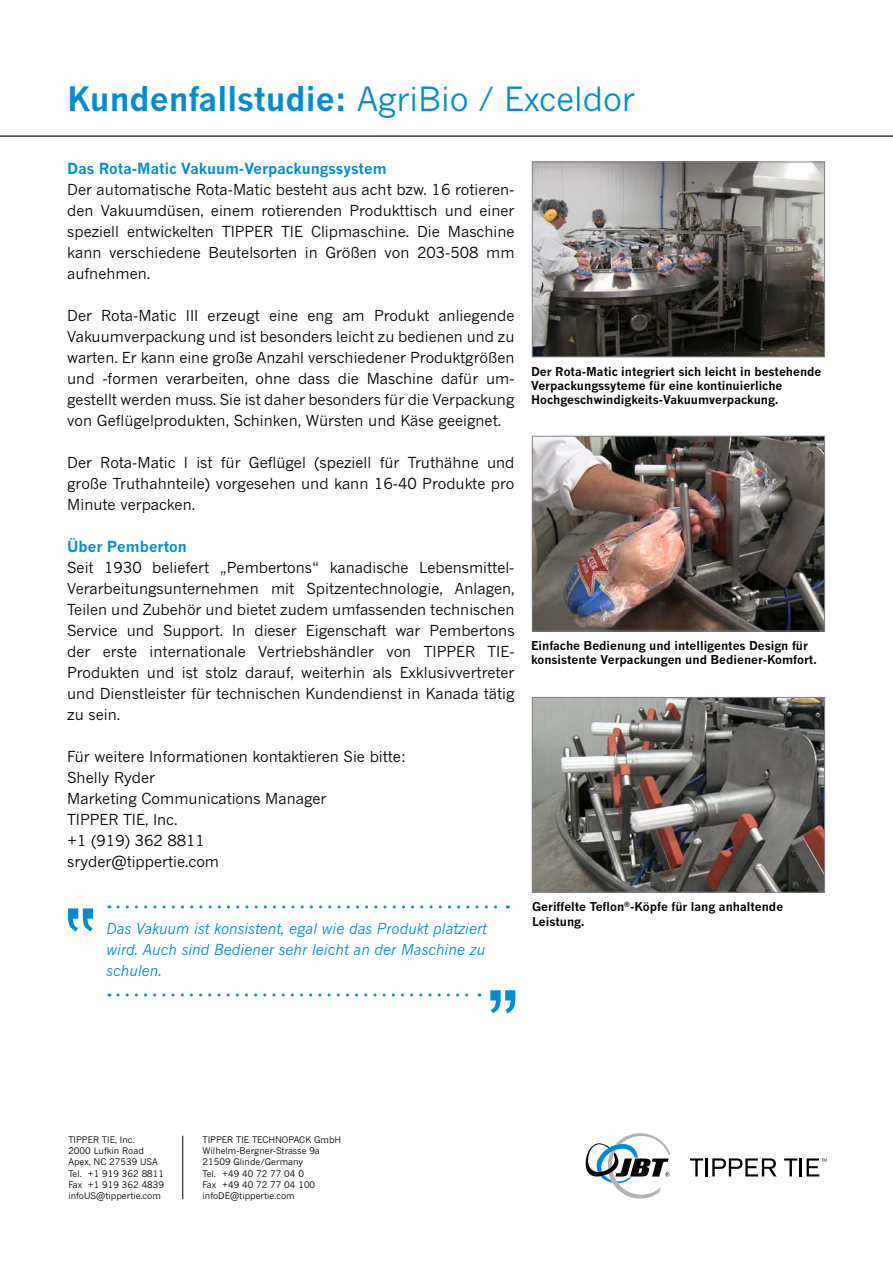
<style>
.page{position:relative;width:893px;height:1263px;background:#fff}
.page>*{position:absolute;margin:0;border:0;box-sizing:border-box;transform-origin:0 0}
.t1{font:700 33px "News Gothic MT Pro";color:#008cd2}
.t2{font:15px/21px "News Gothic MT Pro";color:#000;text-align:justify}
.t3{font:italic 15px/21px "News Gothic MT Pro";color:#008cd2}
.t4{font:700 15px "News Gothic MT Pro";color:#008cd2}
.t5{font:700 12px/14.4px "News Gothic MT Pro";color:#000}
.t6{font:9px/11.2px "News Gothic MT Pro";color:#000}
.s1{font-weight:400}
</style>
<div class="page">
<hr style="left:0;top:135px;width:893px;height:2px;background:#000">
<img style="left:534px;top:164px;width:289px;height:191px">
<div style="left:532px;top:162px;width:293px;height:195px;border:1px solid #808285"></div>
<img style="left:534px;top:438px;width:289px;height:191px">
<div style="left:532px;top:436px;width:293px;height:195px;border:1px solid #808285"></div>
<img style="left:534px;top:699px;width:289px;height:192px">
<div style="left:532px;top:697px;width:293px;height:196px;border:1px solid #808285"></div>
<svg style="left:586px;top:1133px;width:84px;height:66px"></svg>
<svg style="left:690px;top:1158px;width:13px;height:18px"></svg>
<hr style="left:705px;top:1158px;width:3px;height:18px;background:#000">
<svg style="left:712px;top:1158px;width:65px;height:18px"></svg>
<svg style="left:784px;top:1158px;width:13px;height:18px"></svg>
<hr style="left:799px;top:1158px;width:3px;height:18px;background:#000">
<svg style="left:807px;top:1158px;width:20px;height:18px"></svg>
<hr style="left:182px;top:1136px;width:1px;height:63px;background:#000">
<svg style="left:68px;top:908px;width:25px;height:23px"></svg>
<svg style="left:490px;top:990px;width:25px;height:23px"></svg>
<svg style="left:118px;top:993px;width:362px;height:3px"></svg>
<svg style="left:118px;top:905px;width:390px;height:3px"></svg>
<h1 class="t1" style="left:67px;top:79px;width:569px">Kundenfallstudie: <span class="s1">AgriBio / Exceldor</span></h1>
<p class="t4" style="left:67px;top:159px;width:321px">Das Rota-Matic Vakuum-Verpackungssystem</p>
<p class="t2" style="left:67px;top:179px;width:449px">Der automatische Rota-Matic besteht aus acht bzw. 16 rotieren&shy;den Vakuumdüsen, einem rotierenden Produkttisch und einer speziell entwickelten TIPPER TIE Clipmaschine. Die Maschine kann verschiedene Beutelsorten in Größen von 203-508 mm aufnehmen.</p>
<p class="t2" style="left:67px;top:305px;width:449px">Der Rota-Matic III erzeugt eine eng am Produkt anliegende Vakuumverpackung und ist besonders leicht zu bedienen und zu warten. Er kann eine große Anzahl verschiedener Produktgrößen und -formen verarbeiten, ohne dass die Maschine dafür um&shy;gestellt werden muss. Sie ist daher besonders für die Verpackung von Geflügelprodukten, Schinken, Würsten und Käse geeignet.</p>
<p class="t2" style="left:67px;top:452px;width:449px">Der Rota-Matic I ist für Geflügel (speziell für Truthähne und große Truthahnteile) vorgesehen und kann 16-40 Produkte pro Minute verpacken.</p>
<p class="t4" style="left:67px;top:537px;width:121px">Über Pemberton</p>
<p class="t2" style="left:67px;top:557px;width:449px">Seit 1930 beliefert „Pembertons“ kanadische Lebensmittel-Verarbeitungsunternehmen mit Spitzentechnologie, Anlagen, Teilen und Zubehör und bietet zudem umfassenden technischen Service und Support. In dieser Eigenschaft war Pembertons der erste internationale Vertriebshändler von TIPPER TIE-Produkten und ist stolz darauf, weiterhin als Exklusivvertreter und Dienstleister für technischen Kundendienst in Kanada tätig zu sein.</p>
<p class="t2" style="left:67px;top:746px;width:340px;text-align:left">Für weitere Informationen kontaktieren Sie bitte:<br>Shelly Ryder<br>Marketing Communications Manager<br>TIPPER TIE, Inc.<br>+1 (919) 362 8811<br>sryder@tippertie.com</p>
<p class="t3" style="left:107px;top:918px;width:382px">Das Vakuum ist konsistent, egal wie das Produkt platziert wird. Auch sind Bediener sehr leicht an der Maschine zu schulen.</p>
<p class="t5" style="left:531px;top:364px;width:292px">Der Rota-Matic integriert sich leicht in bestehende<br>Verpackungssyteme für eine kontinuierliche<br>Hochgeschwindigkeits-Vakuumverpackung.</p>
<p class="t5" style="left:531px;top:638px;width:287px">Einfache Bedienung und intelligentes Design für konsistente Verpackungen und Bediener-Komfort.</p>
<p class="t5" style="left:532px;top:899px;width:253px">Geriffelte Teflon<sup>®</sup>-Köpfe für lang anhaltende<br>Leistung.</p>
<p class="t6" style="left:68px;top:1134px;width:97px">TIPPER TIE, Inc.<br>2000 Lufkin Road<br>Apex, NC 27539 USA<br>Tel. +1 919 362 8811<br>Fax +1 919 362 4839 infoUS@tippertie.com</p>
<p class="t6" style="left:203px;top:1134px;width:140px">TIPPER TIE TECHNOPACK GmbH<br>Wilhelm-Bergner-Strasse 9a<br>21509 Glinde/Germany<br>Tel. +49 40 72 77 04 0<br>Fax +49 40 72 77 04 100 infoDE@tippertie.com</p>
</div>
